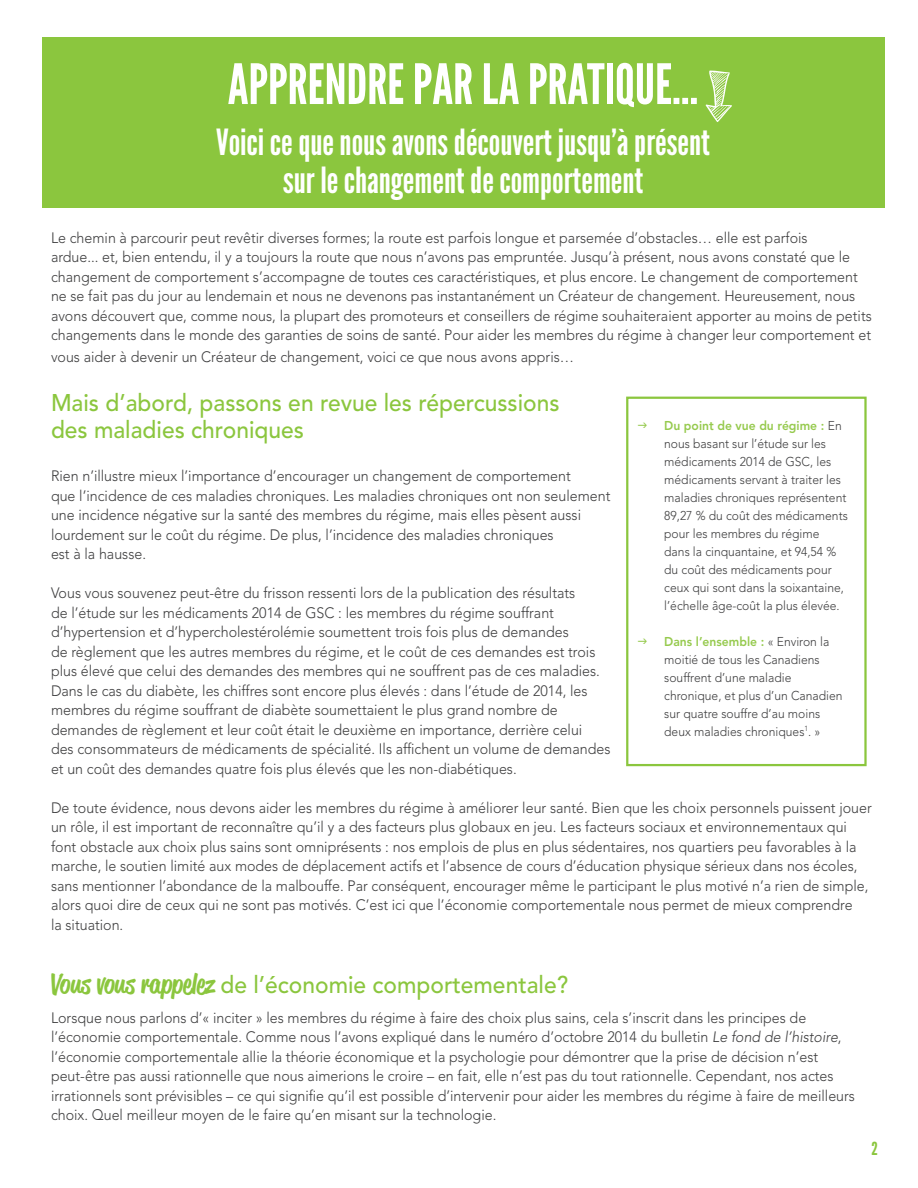
<style>
.page{position:relative;width:918px;height:1188px;background:#fff}
.page>*{position:absolute;margin:0;border:0;box-sizing:border-box;transform-origin:0 0}
.t1{font:55.5px "League Gothic";color:#fff}
.t2{font:36px "League Gothic";color:#fff}
.t3{font:500 24px "Avenir LT Std";color:#8bc63e;scale:.95 1}
.t4{font:18px "League Gothic";color:#8bc63e}
.t5{font:300 15px/19.5px "Avenir LT Std";color:#3e3e3f;scale:.95 1}
.t6{font:300 12.75px/18px "Avenir LT Std";color:#3e3e3f;scale:.95 1}
.s1{font-weight:800;color:#96ca4e}
.s2{font-family:"Reklame Script";font-size:27px}
.s3{font-style:italic}
</style>
<div class="page">
<div style="left:42px;top:37px;width:843px;height:171px;background:#8bc63e"></div>
<svg style="left:706px;top:71px;width:26px;height:51px"></svg>
<div style="left:626px;top:397px;width:241px;height:369px;border:2px solid #8bc63e"></div>
<p class="t1" style="left:228px;top:51px;width:472px">APPRENDRE PAR LA PRATIQUE…</p>
<p class="t2" style="left:216px;top:121px;width:495px">Voici ce que nous avons découvert jusqu’à présent</p>
<p class="t2" style="left:283px;top:158px;width:362px">sur le changement de comportement</p>
<p class="t5" style="left:51px;top:228px;width:866px">Le chemin à parcourir peut revêtir diverses formes; la route est parfois longue et parsemée d’obstacles… elle est parfois<br>ardue... et, bien entendu, il y a toujours la route que nous n’avons pas empruntée. Jusqu’à présent, nous avons constaté que le changement de comportement s’accompagne de toutes ces caractéristiques, et plus encore. Le changement de comportement ne se fait pas du jour au lendemain et nous ne devenons pas instantanément un Créateur de changement. Heureusement, nous avons découvert que, comme nous, la plupart des promoteurs et conseillers de régime souhaiteraient apporter au moins de petits changements dans le monde des garanties de soins de santé. Pour aider les membres du régime à changer leur comportement et</p>
<p class="t5" style="left:51px;top:347px;width:552px">vous aider à devenir un Créateur de changement, voici ce que nous avons appris…</p>
<p class="t3" style="left:51px;top:389px;width:537px">Mais d’abord, passons en revue les répercussions</p>
<p class="t3" style="left:51px;top:416px;width:268px">des maladies chroniques</p>
<p class="t5" style="left:51px;top:467px;width:549px">Rien n’illustre mieux l’importance d’encourager un changement de comportement</p>
<p class="t5" style="left:51px;top:486px;width:590px">que l’incidence de ces maladies chroniques. Les maladies chroniques ont non seulement</p>
<p class="t5" style="left:51px;top:506px;width:560px">une incidence négative sur la santé des membres du régime, mais elles pèsent aussi</p>
<p class="t5" style="left:51px;top:525px;width:531px">lourdement sur le coût du régime. De plus, l’incidence des maladies chroniques</p>
<p class="t5" style="left:51px;top:545px;width:102px">est à la hausse.</p>
<p class="t5" style="left:51px;top:584px;width:553px">Vous vous souvenez peut-être du frisson ressenti lors de la publication des résultats</p>
<p class="t5" style="left:51px;top:603px;width:531px">de l’étude sur les médicaments 2014 de GSC : les membres du régime souffrant</p>
<p class="t5" style="left:51px;top:623px;width:546px">d’hypertension et d’hypercholestérolémie soumettent trois fois plus de demandes</p>
<p class="t5" style="left:51px;top:642px;width:575px">de règlement que les autres membres du régime, et le coût de ces demandes est trois</p>
<p class="t5" style="left:51px;top:662px;width:579px">plus élevé que celui des demandes des membres qui ne souffrent pas de ces maladies.</p>
<p class="t5" style="left:51px;top:681px;width:566px">Dans le cas du diabète, les chiffres sont encore plus élevés : dans l’étude de 2014, les</p>
<p class="t5" style="left:51px;top:701px;width:535px">membres du régime souffrant de diabète soumettaient le plus grand nombre de</p>
<p class="t5" style="left:51px;top:720px;width:561px">demandes de règlement et leur coût était le deuxième en importance, derrière celui</p>
<p class="t5" style="left:51px;top:740px;width:590px">des consommateurs de médicaments de spécialité. Ils affichent un volume de demandes</p>
<p class="t5" style="left:51px;top:759px;width:492px">et un coût des demandes quatre fois plus élevés que les non-diabétiques.</p>
<p class="t5" style="left:51px;top:798px;width:866px">De toute évidence, nous devons aider les membres du régime à améliorer leur santé. Bien que les choix personnels puissent jouer un rôle, il est important de reconnaître qu’il y a des facteurs plus globaux en jeu. Les facteurs sociaux et environnementaux qui font obstacle aux choix plus sains sont omniprésents : nos emplois de plus en plus sédentaires, nos quartiers peu favorables à la marche, le soutien limité aux modes de déplacement actifs et l’absence de cours d’éducation physique sérieux dans nos écoles, sans mentionner l’abondance de la malbouffe. Par conséquent, encourager même le participant le plus motivé n’a rien de simple, alors quoi dire de ceux qui ne sont pas motivés. C’est ici que l’économie comportementale nous permet de mieux comprendre</p>
<p class="t5" style="left:51px;top:915px;width:78px">la situation.</p>
<p class="t6" style="left:664px;top:416px;width:195px"><span class="s1">Du point de vue du régime :</span> En nous basant sur l’étude sur les médicaments 2014 de GSC, les médicaments servant à traiter les maladies chroniques représentent<br>89,27 % du coût des médicaments pour les membres du régime dans la cinquantaine, et 94,54 % du coût des médicaments pour ceux qui sont dans la soixantaine, l’échelle âge-coût la plus élevée.</p>
<p class="t6" style="left:664px;top:632px;width:189px"><span class="s1">Dans l’ensemble :</span> « Environ la moitié de tous les Canadiens souffrent d’une maladie chronique, et plus d’un Canadien sur quatre souffre d’au moins deux maladies chroniques<sup>1</sup>. »</p>
<p class="t3" style="left:51px;top:971px;width:546px"><span class="s2">Vous vous rappelez</span> de l’économie comportementale?</p>
<p class="t5" style="left:51px;top:1008px;width:834px">Lorsque nous parlons d’« inciter » les membres du régime à faire des choix plus sains, cela s’inscrit dans les principes de l’économie comportementale. Comme nous l’avons expliqué dans le numéro d’octobre 2014 du bulletin <span class="s3">Le fond de l’histoire</span>, l’économie comportementale allie la théorie économique et la psychologie pour démontrer que la prise de décision n’est</p>
<p class="t5" style="left:51px;top:1067px;width:848px">peut-être pas aussi rationnelle que nous aimerions le croire – en fait, elle n’est pas du tout rationnelle. Cependant, nos actes irrationnels sont prévisibles – ce qui signifie qu’il est possible d’intervenir pour aider les membres du régime à faire de meilleurs choix. Quel meilleur moyen de le faire qu’en misant sur la technologie.</p>
<p class="t4" style="left:871px;top:1138px;width:8px">2</p>
</div>
